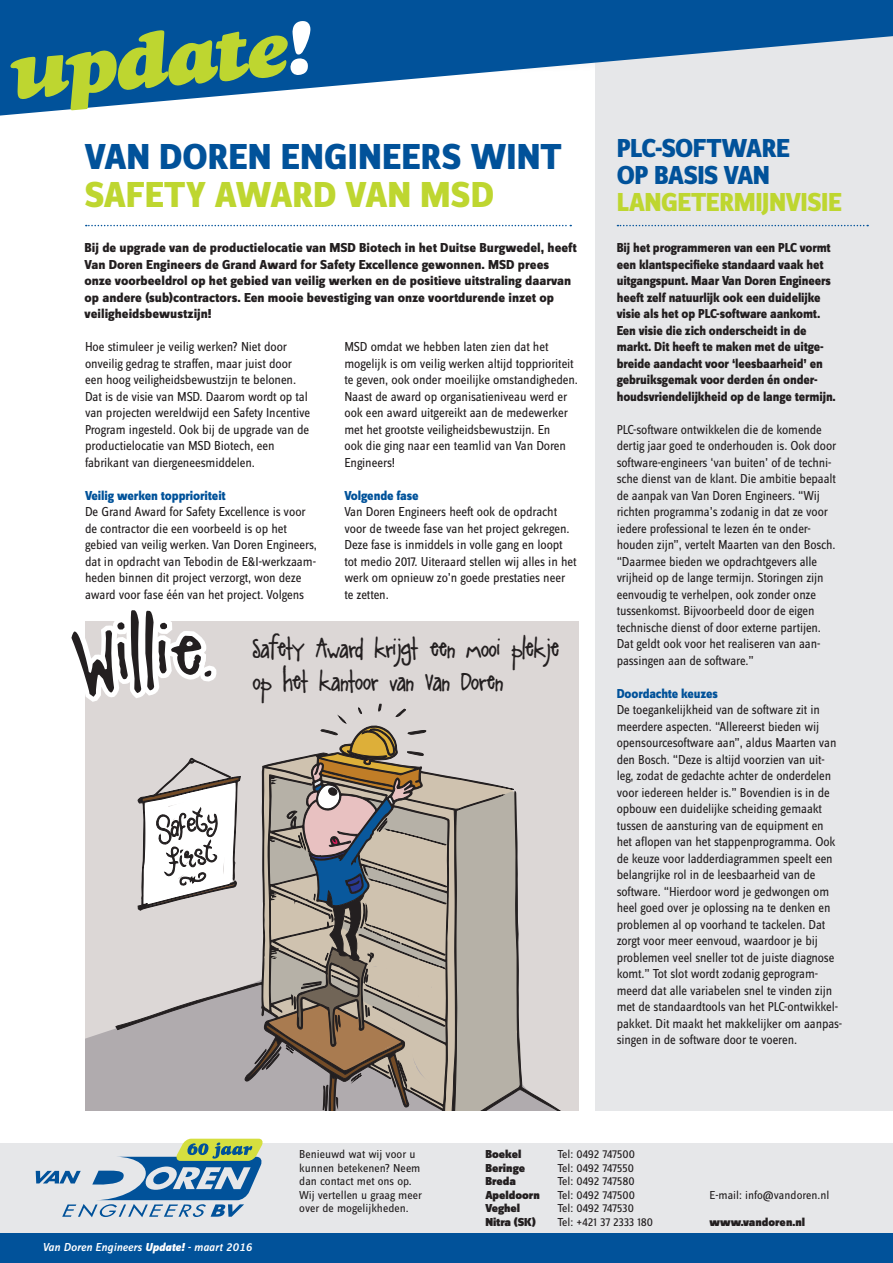
<style>
.page{position:relative;width:893px;height:1263px;background:#fff}
.page>*{position:absolute;margin:0;border:0;box-sizing:border-box;transform-origin:0 0}
.t1{font:italic 77.4px "Goudy Std Heavyface";color:#bed630}
.Geen_afstand{font:37.5px/37.5px "Zine Sans Dis X Bold Roman Tf";color:#01529a}
.Geen_afstand-2{font:27px/27px "Zine Sans Dis X Bold Roman Tf";letter-spacing:-.015em;color:#01529a}
.t2{font:24.15px/32.8px "A Little Pot";letter-spacing:-.04em;color:#231f20}
.Geen_afstand-3{font:13.5px/16.5px "Zine Sans Dis";letter-spacing:-.01em;color:#231f20;scale:.95 1}
.Geen_afstand-4{font:13.5px/16.5px "Zine Sans Dis";letter-spacing:-.01em;color:#231f20;scale:.96 1}
.Geen_afstand-5{font:13.5px/16.5px "Zine Sans Dis X Bold Roman Tf";letter-spacing:-.01em;color:#231f20;scale:.95 1}
.Geen_afstand-6{font:13.5px/16.5px "Zine Sans Dis X Bold Roman Tf";letter-spacing:-.01em;color:#231f20}
.Geen_afstand-7{font:13.5px "Zine Sans Dis X Bold Roman Tf";letter-spacing:-.01em;color:#01529a;scale:.96 1}
.Geen_afstand-8{font:13.5px "Zine Sans Dis X Bold Roman Tf";letter-spacing:-.01em;color:#01529a;scale:.95 1}
.Geen_afstand-9{font:12px/13.5px "Zine Sans Dis";color:#231f20}
.Geen_afstand-10{font:12px "Zine Sans Dis";letter-spacing:-.02em;color:#231f20}
.Geen_afstand-11{font:900 12px "Zine Sans Dis";color:#231f20}
.Geen_afstand-12{font:12px "Zine Sans Dis Medium Italic Tf";color:#fff}
.s1{color:#fff}
.s2{color:#bed630}
.s3{font-family:"Zine Sans Dis";font-weight:800;font-style:italic}
</style>
<div class="page">
<div style="left:85px;top:621px;width:493px;height:489px;background:#dcd7d6"></div>
<svg style="left:116px;top:725px;width:446px;height:385px;background:#cdc8c9"></svg>
<svg style="left:138px;top:758px;width:103px;height:152px"></svg>
<svg style="left:247px;top:704px;width:274px;height:406px;background:#a9a097"></svg>
<div style="left:0;top:1143px;width:893px;height:109px;background:#e6e7e9"></div>
<div style="left:0;top:1233px;width:893px;height:30px;background:#01529a"></div>
<svg style="left:36px;top:1139px;width:227px;height:78px"></svg>
<svg style="left:71px;top:610px;width:148px;height:94px"></svg>
<div style="left:595px;top:0;width:298px;height:1110px;background:#e6e7e9"></div>
<div style="left:0;top:0;width:86px;height:116px;background:#01529a"></div>
<svg style="left:86px;top:0;width:807px;height:227px"></svg>
<p class="t1" style="left:7px;top:24px;width:306px;rotate:-5deg">update<span class="s1">!</span></p>
<p class="Geen_afstand" style="left:85px;top:140px;width:478px">VAN DOREN ENGINEERS WINT<br><span class="s2">SAFETY AWARD VAN MSD</span></p>
<p class="Geen_afstand-6" style="left:85px;top:240px;width:494px">Bij de upgrade van de productielocatie van MSD Biotech in het Duitse Burgwedel, heeft Van Doren Engineers de Grand Award for Safety Excellence gewonnen. MSD prees onze voorbeeldrol op het gebied van veilig werken en de positieve uitstraling daarvan op andere (sub)contractors. Een mooie bevestiging van onze voortdurende inzet op veiligheidsbewustzijn!</p>
<p class="Geen_afstand-4" style="left:85px;top:339px;width:236px">Hoe stimuleer je veilig werken? Niet door onveilig gedrag te straffen, maar juist door een hoog veiligheidsbewustzijn te belonen.<br>Dat is de visie van MSD. Daarom wordt op tal van projecten wereldwijd een Safety Incentive Program ingesteld. Ook bij de upgrade van de productielocatie van MSD Biotech, een fabrikant van diergeneesmiddelen.</p>
<p class="Geen_afstand-7" style="left:85px;top:488px;width:148px">Veilig werken topprioriteit</p>
<p class="Geen_afstand-4" style="left:85px;top:504px;width:243px">De Grand Award for Safety Excellence is voor de contractor die een voorbeeld is op het gebied van veilig werken. Van Doren Engineers, dat in opdracht van Tebodin de E&amp;I-werkzaam&shy;heden binnen dit project verzorgt, won deze award voor fase één van het project. Volgens</p>
<p class="Geen_afstand-4" style="left:344px;top:339px;width:245px">MSD omdat we hebben laten zien dat het mogelijk is om veilig werken altijd topprioriteit te geven, ook onder moeilijke omstandigheden.<br>Naast de award op organisatieniveau werd er ook een award uitgereikt aan de medewerker met het grootste veiligheidsbewustzijn. En<br>ook die ging naar een teamlid van Van Doren Engineers!</p>
<p class="Geen_afstand-7" style="left:344px;top:488px;width:79px">Volgende fase</p>
<p class="Geen_afstand-4" style="left:344px;top:504px;width:243px">Van Doren Engineers heeft ook de opdracht voor de tweede fase van het project gekregen.<br>Deze fase is inmiddels in volle gang en loopt tot medio 2017. Uiteraard stellen wij alles in het werk om opnieuw zo’n goede prestaties neer te zetten.</p>
<p class="t2" style="left:252px;top:633px;width:308px">Safety Award krijgt een mooi plekje op het kantoor van Van Doren</p>
<p class="Geen_afstand-2" style="left:617px;top:136px;width:227px">PLC-SOFTWARE<br>OP BASIS VAN<br><span class="s2">LANGETERMIJNVISIE</span></p>
<p class="Geen_afstand-5" style="left:617px;top:240px;width:232px">Bij het programmeren van een PLC vormt een klantspecifieke standaard vaak het uitgangspunt. Maar Van Doren Engineers heeft zelf natuurlijk ook een duidelijke visie als het op PLC-software aankomt.<br>Een visie die zich onderscheidt in de markt. Dit heeft te maken met de uitge&shy;breide aandacht voor ‘leesbaarheid’ en gebruiksgemak voor derden én onder&shy;houdsvriendelijkheid op de lange termijn.</p>
<p class="Geen_afstand-3" style="left:617px;top:421px;width:233px">PLC-software ontwikkelen die de komende dertig jaar goed te onderhouden is. Ook door software-engineers ‘van buiten’ of de techni&shy;sche dienst van de klant. Die ambitie bepaalt de aanpak van Van Doren Engineers. “Wij richten programma’s zodanig in dat ze voor iedere professional te lezen én te onder&shy;houden zijn”, vertelt Maarten van den Bosch. “Daarmee bieden we opdrachtgevers alle vrijheid op de lange termijn. Storingen zijn eenvoudig te verhelpen, ook zonder onze tussenkomst. Bijvoorbeeld door de eigen technische dienst of door externe partijen.<br>Dat geldt ook voor het realiseren van aan&shy;passingen aan de software.”</p>
<p class="Geen_afstand-8" style="left:617px;top:686px;width:108px">Doordachte keuzes</p>
<p class="Geen_afstand-3" style="left:617px;top:702px;width:239px">De toegankelijkheid van de software zit in meerdere aspecten. “Allereerst bieden wij opensourcesoftware aan”, aldus Maarten van den Bosch. “Deze is altijd voorzien van uit&shy;leg, zodat de gedachte achter de onderdelen voor iedereen helder is.” Bovendien is in de opbouw een duidelijke scheiding gemaakt tussen de aansturing van de equipment en het aflopen van het stappenprogramma. Ook de keuze voor ladderdiagrammen speelt een belangrijke rol in de leesbaarheid van de software. “Hierdoor word je gedwongen om heel goed over je oplossing na te denken en problemen al op voorhand te tackelen. Dat zorgt voor meer eenvoud, waardoor je bij problemen veel sneller tot de juiste diagnose komt.” Tot slot wordt zodanig geprogram&shy;meerd dat alle variabelen snel te vinden zijn met de standaardtools van het PLC-ontwikkel&shy;pakket. Dit maakt het makkelijker om aanpas&shy;singen in de software door te voeren.</p>
<p class="Geen_afstand-12" style="left:43px;top:1241px;width:211px">Van Doren Engineers <span class="s3">Update!</span> - maart 2016</p>
<p class="Geen_afstand-9" style="left:299px;top:1148px;width:124px">Benieuwd wat wij voor u kunnen betekenen? Neem dan contact met ons op.<br>Wij vertellen u graag meer over de mogelijkheden.</p>
<p class="Geen_afstand-11" style="left:485px;top:1148px;width:38px">Boekel</p>
<p class="Geen_afstand-10" style="left:557px;top:1149px;width:79px">Tel: 0492 747500</p>
<p class="Geen_afstand-11" style="left:485px;top:1161px;width:41px">Beringe</p>
<p class="Geen_afstand-10" style="left:557px;top:1162px;width:78px">Tel: 0492 747550</p>
<p class="Geen_afstand-11" style="left:485px;top:1175px;width:32px">Breda</p>
<p class="Geen_afstand-10" style="left:557px;top:1176px;width:79px">Tel: 0492 747580</p>
<p class="Geen_afstand-11" style="left:485px;top:1188px;width:56px">Apeldoorn</p>
<p class="Geen_afstand-10" style="left:557px;top:1189px;width:79px">Tel: 0492 747500</p>
<p class="Geen_afstand-11" style="left:485px;top:1202px;width:36px">Veghel</p>
<p class="Geen_afstand-10" style="left:557px;top:1203px;width:78px">Tel: 0492 747530</p>
<p class="Geen_afstand-11" style="left:485px;top:1215px;width:52px">Nitra (SK)</p>
<p class="Geen_afstand-10" style="left:557px;top:1216px;width:97px">Tel: +421 37 2333 180</p>
<p class="Geen_afstand-9" style="left:710px;top:1189px;width:121px">E-mail: info@vandoren.nl</p>
<p class="Geen_afstand-11" style="left:710px;top:1215px;width:97px">www.vandoren.nl</p>
</div>
